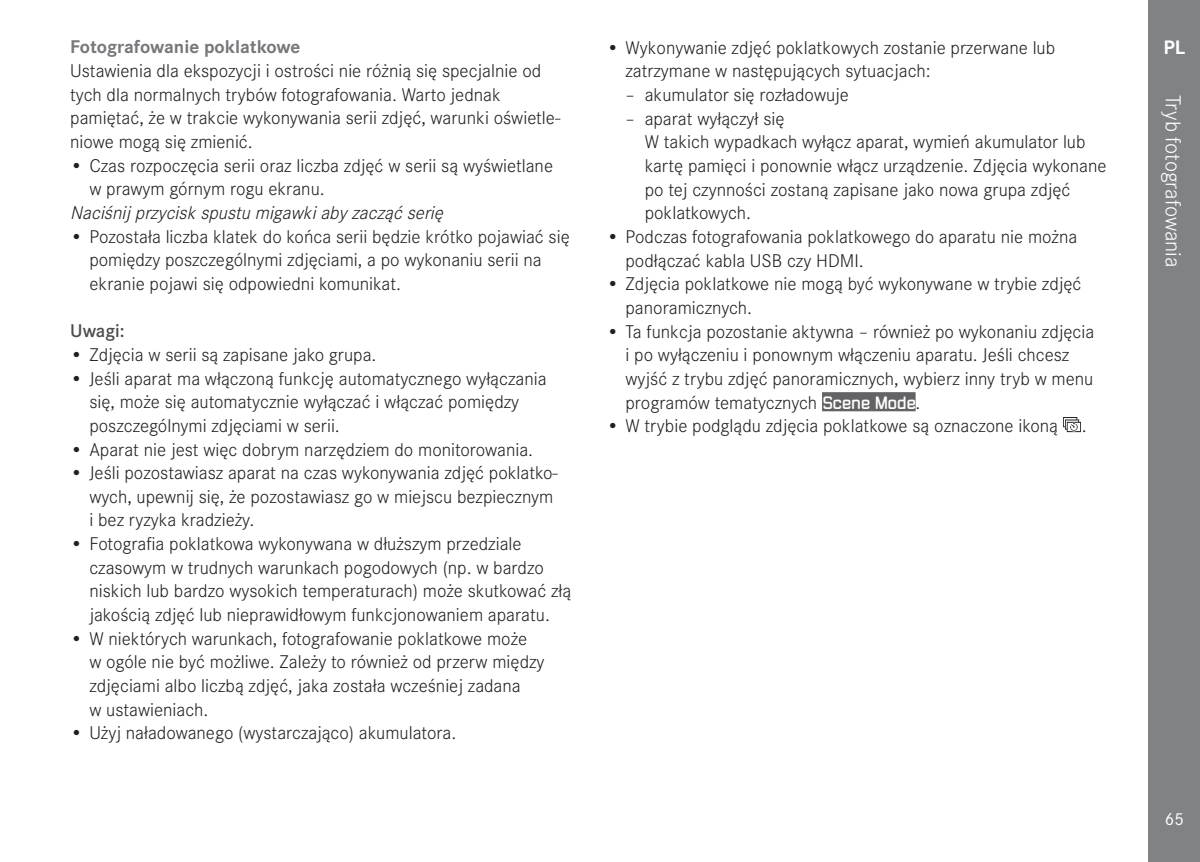
<style>
.page{position:relative;width:1200px;height:862px;background:#fff}
.page>*{position:absolute;margin:0;border:0;box-sizing:border-box;transform-origin:0 0}
.Footnote{font:300 22.5px "Corporate S";color:#fff}
.t1{font:700 20.25px "Corporate S";color:#fff}
.Body_Text{font:300 19.12px/23.6px "Corporate S";color:#231f20}
.Body_Text-2{font:italic 300 19.12px "Corporate S";color:#231f20}
.Heading_04{font:700 19.12px "Corporate S";color:#76787b}
.Note_Heading{font:600 19.12px "Corporate S";color:#4b4c4d}
.t2{font:18px "Corporate S";color:#fff}
.s1{font-family:"LG1050";font-weight:400;font-size:15.75px;color:#fff}
</style>
<div class="page">
<div style="left:1148px;top:0;width:51px;height:861px;background:#808285"></div>
<div style="left:821px;top:392px;width:94px;height:19px;background:#636366"></div>
<img style="left:1063px;top:417px;width:18px;height:15px">
<p class="Heading_04" style="left:70px;top:32px;width:232px">Fotografowanie poklatkowe</p>
<p class="Body_Text" style="left:70px;top:58px;width:491px">Ustawienia dla ekspozycji i ostrości nie różnią się specjalnie od tych dla normalnych trybów fotografowania. Warto jednak pamiętać, że w trakcie wykonywania serii zdjęć, warunki oświetle&shy;niowe mogą się zmienić.</p>
<p class="Body_Text" style="left:89px;top:152px;width:465px;text-indent:-19px">• Czas rozpoczęcia serii oraz liczba zdjęć w serii są wyświetlane w prawym górnym rogu ekranu.</p>
<p class="Body_Text-2" style="left:70px;top:199px;width:379px">Naciśnij przyciskspustumigawkiabyzacząćserię</p>
<p class="Body_Text" style="left:89px;top:223px;width:482px;text-indent:-19px">• Pozostała liczba klatek do końca serii będzie krótko pojawiać się pomiędzy poszczególnymi zdjęciami, a po wykonaniu serii na ekranie pojawi się odpowiedni komunikat.</p>
<p class="Note_Heading" style="left:70px;top:316px;width:56px">Uwagi:</p>
<p class="Body_Text" style="left:70px;top:341px;width:308px">• Zdjęcia w serii są zapisane jako grupa.</p>
<p class="Body_Text" style="left:89px;top:365px;width:458px;text-indent:-19px">• Jeśli aparat ma włączoną funkcję automatycznego wyłączania się, może się automatycznie wyłączać i włączać pomiędzy poszczególnymi zdjęciami w serii.</p>
<p class="Body_Text" style="left:70px;top:436px;width:464px">• Aparat nie jest więc dobrym narzędziem do monitorowania.</p>
<p class="Body_Text" style="left:89px;top:459px;width:470px;text-indent:-19px">• Jeśli pozostawiasz aparat na czas wykonywania zdjęć poklatko&shy;wych, upewnij się, że pozostawiasz go w miejscu bezpiecznym i bez ryzyka kradzieży.</p>
<p class="Body_Text" style="left:89px;top:530px;width:483px;text-indent:-19px">• Fotografia poklatkowa wykonywana w dłuższym przedziale czasowym w trudnych warunkach pogodowych (np. w bardzo niskich lub bardzo wysokich temperaturach) może skutkować złą jakością zdjęć lub nieprawidłowym funkcjonowaniem aparatu.</p>
<p class="Body_Text" style="left:89px;top:625px;width:456px;text-indent:-19px">• W niektórych warunkach, fotografowanie poklatkowe może<br>w ogóle nie być możliwe. Zależy to również od przerw między zdjęciami albo liczbą zdjęć, jaka została wcześniej zadana<br>w ustawieniach.</p>
<p class="Body_Text" style="left:70px;top:719px;width:387px">• Użyj naładowanego (wystarczająco) akumulatora.</p>
<p class="Body_Text" style="left:625px;top:34px;width:431px;text-indent:-19px">• Wykonywanie zdjęć poklatkowych zostanie przerwane lub zatrzymane w następujących sytuacjach:</p>
<p class="Body_Text" style="left:625px;top:82px;width:225px">– akumulator się rozładowuje</p>
<p class="Body_Text" style="left:644px;top:105px;width:463px;text-indent:-19px">– aparat wyłączył się<br>W takich wypadkach wyłącz aparat, wymień akumulator lub kartę pamięci i ponownie włącz urządzenie. Zdjęcia wykonane po tej czynności zostaną zapisane jako nowa grupa zdjęć poklatkowych.</p>
<p class="Body_Text" style="left:625px;top:223px;width:453px;text-indent:-19px">• Podczas fotografowania poklatkowego do aparatu nie można podłączać kabla USB czy HDMI.</p>
<p class="Body_Text" style="left:625px;top:271px;width:457px;text-indent:-19px">• Zdjęcia poklatkowe nie mogą być wykonywane w trybie zdjęć panoramicznych.</p>
<p class="Body_Text" style="left:625px;top:318px;width:470px;text-indent:-19px">• Ta funkcja pozostanie aktywna – również po wykonaniu zdjęcia i po wyłączeniu i ponownym włączeniu aparatu. Jeśli chcesz wyjść z trybu zdjęć panoramicznych, wybierz inny tryb w menu programów tematycznych <span class="s1">Scene Mode</span>.</p>
<p class="Body_Text" style="left:606px;top:412px;width:482px">• W trybie podglądu zdjęcia poklatkowe są oznaczone ikoną .</p>
<p class="t1" style="left:1162px;top:32px;width:23px">PL</p>
<p class="Footnote" style="left:1188px;top:94px;width:174px;rotate:90deg">Tryb fotografowania</p>
<p class="t2" style="left:1164px;top:806px;width:21px">65</p>
</div>
